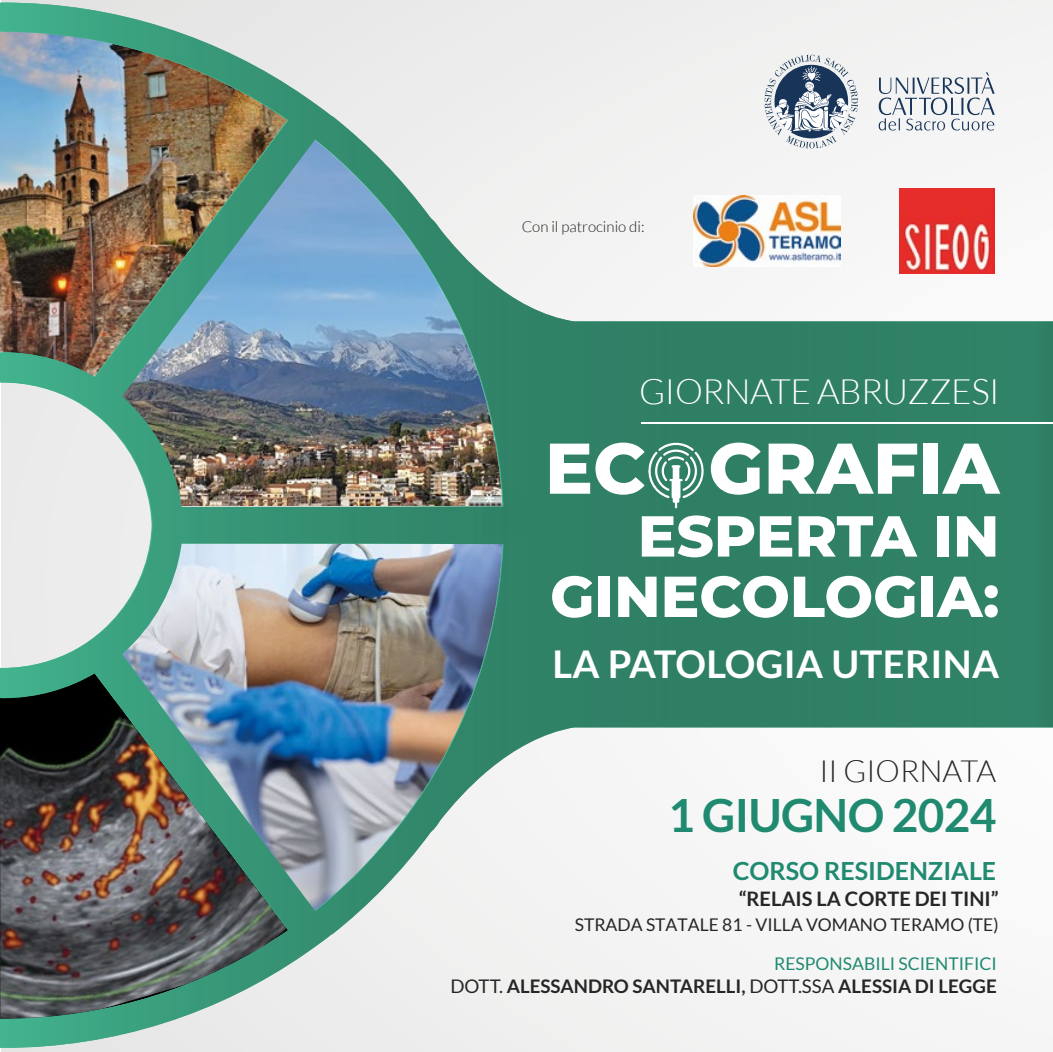
<style>
.page{position:relative;width:1053px;height:1052px;background:#fff}
.page>*{position:absolute;margin:0;border:0;box-sizing:border-box;transform-origin:0 0}
.t1{font:800 71.5px "Montserrat";color:#fff}
.t2{font:800 57.75px/60.5px "Montserrat";color:#fff;text-align:right}
.t3{font:700 46px "Lato";letter-spacing:-.015em;color:#1f8a70}
.t4{font:700 38.25px "Lato";letter-spacing:.01em;color:#fff}
.t5{font:300 35px "Lato";letter-spacing:-.01em;color:#fff}
.t6{font:300 30.5px "Lato";color:#262626}
.t7{font:700 25px "Lato";color:#1f8a70}
.t8{font:25px "Myriad Pro";color:#fff}
.t9{font:700 20px "Lato";color:#262626}
.t10{font:700 18.75px "Lato";color:#262626}
.t11{font:17.5px "Lato";color:#262626}
.t12{font:17.5px "Lato";color:#1f8a70}
.t13{font:300 15px "Lato";color:#1d1d1b}
.s1{font-weight:400}
</style>
<div class="page">
<img style="left:1px;top:3px;width:1051px;height:1045px">
<svg style="left:645px;top:441px;width:61px;height:67px"></svg>
<hr style="left:641px;top:422px;width:411px;height:2px;background:#fff">
<svg style="left:878px;top:72px;width:116px;height:59px"></svg>
<svg style="left:764px;top:55px;width:93px;height:94px"></svg>
<img style="left:899px;top:189px;width:95px;height:85px">
<img style="left:464px;top:470px;width:99px;height:102px">
<img style="left:693px;top:196px;width:147px;height:71px">
<p class="t13" style="left:521px;top:219px;width:124px">Con il patrocinio di:</p>
<h3 class="t8" style="left:484px;top:487px;width:12px">*</h3>
<h3 class="t5" style="left:639px;top:373px;width:362px">GIORNATE ABRUZZESI</h3>
<h1 class="t1" style="left:545px;top:421px;width:456px">EC GRAFIA</h1>
<h2 class="t2" style="left:550px;top:504px;width:450px">ESPERTA IN<br>GINECOLOGIA:</h2>
<h3 class="t4" style="left:552px;top:642px;width:448px">LA PATOLOGIA UTERINA</h3>
<h3 class="t6" style="left:819px;top:755px;width:178px">II GIORNATA</h3>
<h3 class="t3" style="left:668px;top:789px;width:330px">1 GIUGNO 2024</h3>
<h3 class="t7" style="left:732px;top:857px;width:265px">CORSO RESIDENZIALE</h3>
<p class="t9" style="left:738px;top:887px;width:261px">“RELAIS LA CORTE DEI TINI”</p>
<p class="t11" style="left:574px;top:915px;width:425px">STRADA STATALE 81 - VILLA VOMANO TERAMO (TE)</p>
<p class="t12" style="left:774px;top:954px;width:224px">RESPONSABILI SCIENTIFICI</p>
<p class="t10" style="left:450px;top:975px;width:547px"><span class="s1">DOTT.</span> ALESSANDRO SANTARELLI, <span class="s1">DOTT.SSA</span> ALESSIA DI LEGGE</p>
</div>
